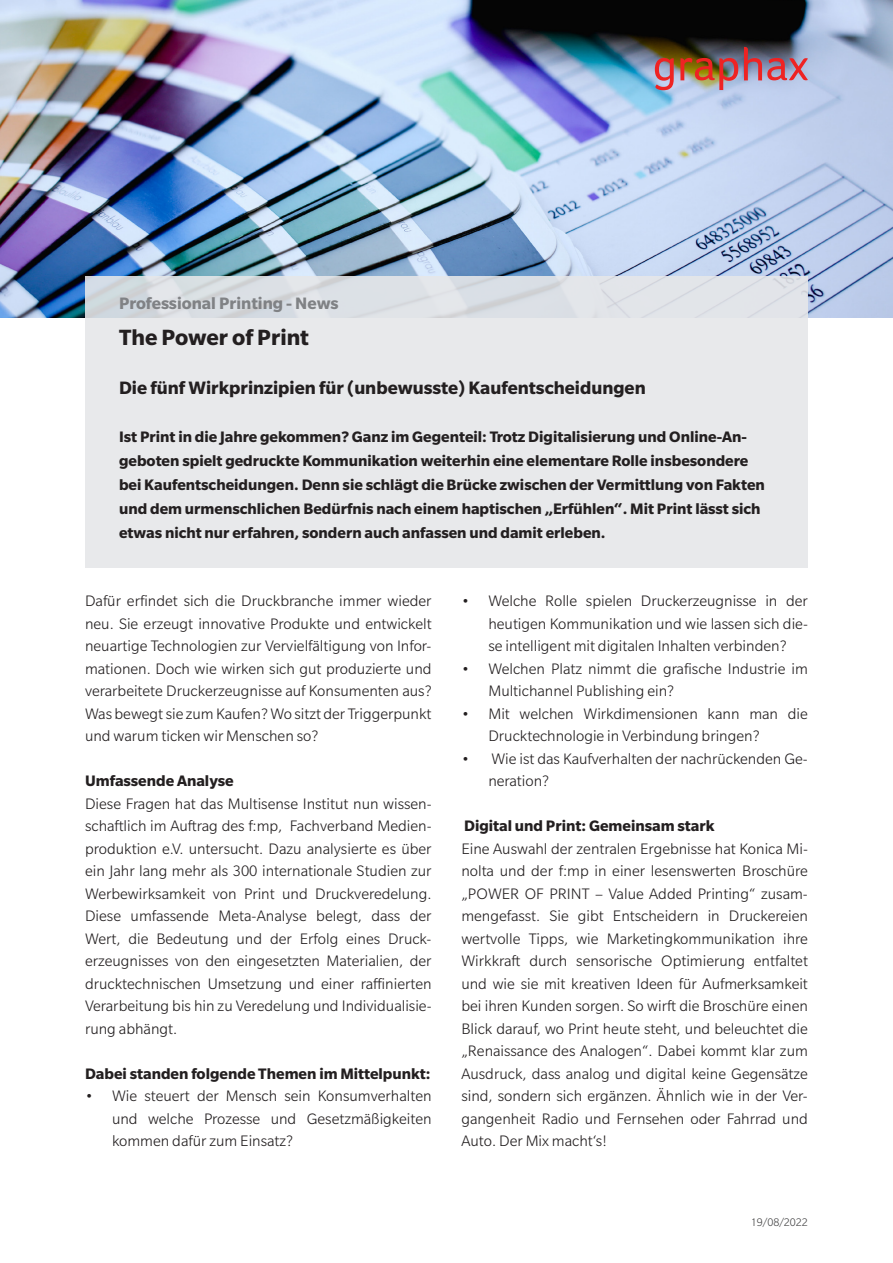
<style>
.page{position:relative;width:893px;height:1263px;background:#fff}
.page>*{position:absolute;margin:0;border:0;box-sizing:border-box;transform-origin:0 0}
.t1{font:700 24px "Slate Pro";color:#231f20}
.t2{font:700 19.5px "Slate Pro";color:#231f20}
.t3{font:700 18px "Slate Pro";color:#808285}
.t4{font:300 16.5px/22.5px "Slate Pro";color:#231f20;text-align:justify}
.t5{font:700 16.5px/24px "Slate Pro";color:#231f20}
.t6{font:300 12px "Slate Pro";color:#3e3e3f}
</style>
<div class="page">
<img style="left:0;top:0;width:893px;height:317px">
<div style="left:85px;top:276px;width:723px;height:292px;background:#e6e7e9"></div>
<svg style="left:744px;top:47px;width:64px;height:33px;background:#9e6a7d"></svg>
<svg style="left:680px;top:58px;width:58px;height:32px;background:#b1745f"></svg>
<svg style="left:655px;top:58px;width:19px;height:32px"></svg>
<p class="t3" style="left:119px;top:294px;width:221px">Professional Printing - News</p>
<h1 class="t1" style="left:119px;top:325px;width:191px">The Power of Print</h1>
<p class="t2" style="left:119px;top:377px;width:528px">Die fünf Wirkprinzipien für (unbewusste) Kaufentscheidungen</p>
<p class="t5" style="left:119px;top:425px;width:647px">Ist Print in die Jahre gekommen? Ganz im Gegenteil: Trotz Digitalisierung und Online-An&shy;geboten spielt gedruckte Kommunikation weiterhin eine elementare Rolle insbesondere bei Kaufentscheidungen. Denn sie schlägt die Brücke zwischen der Vermittlung von Fakten und dem urmenschlichen Bedürfnis nach einem haptischen „Erfühlen“. Mit Print lässt sich etwas nicht nur erfahren, sondern auch anfassen und damit erleben.</p>
<p class="t4" style="left:85px;top:590px;width:348px">Dafür erfindet sich die Druckbranche immer wieder neu. Sie erzeugt innovative Produkte und entwickelt neuartige Technologien zur Vervielfältigung von Infor&shy;mationen. Doch wie wirken sich gut produzierte und verarbeitete Druckerzeugnisse auf Konsumenten aus?<br>Was bewegt sie zum Kaufen? Wo sitzt der Triggerpunkt und warum ticken wir Menschen so?</p>
<p class="t5" style="left:85px;top:769px;width:150px">Umfassende Analyse</p>
<p class="t4" style="left:85px;top:792px;width:348px">Diese Fragen hat das Multisense Institut nun wissen&shy;schaftlich im Auftrag des f:mp, Fachverband Medien&shy;produktion e.V. untersucht. Dazu analysierte es über ein Jahr lang mehr als 300 internationale Studien zur Werbewirksamkeit von Print und Druckveredelung.<br>Diese umfassende Meta-Analyse belegt, dass der Wert, die Bedeutung und der Erfolg eines Druck&shy;erzeugnisses von den eingesetzten Materialien, der drucktechnischen Umsetzung und einer raffinierten Verarbeitung bis hin zu Veredelung und Individualisie&shy;rung abhängt.</p>
<p class="t5" style="left:85px;top:1061px;width:347px">Dabei standen folgende Themen im Mittelpunkt:</p>
<p class="t4" style="left:112px;top:1085px;width:321px;text-indent:-27px">• Wie steuert der Mensch sein Konsumverhalten und welche Prozesse und Gesetzmäßigkeiten kommen dafür zum Einsatz?</p>
<p class="t4" style="left:488px;top:590px;width:321px;text-indent:-27px">• Welche Rolle spielen Druckerzeugnisse in der heutigen Kommunikation und wie lassen sich die&shy;se intelligent mit digitalen Inhalten verbinden?</p>
<p class="t4" style="left:488px;top:657px;width:321px;text-indent:-27px">• Welchen Platz nimmt die grafische Industrie im<br>Multichannel Publishing ein?</p>
<p class="t4" style="left:488px;top:702px;width:321px;text-indent:-27px">• Mit welchen Wirkdimensionen kann man die<br>Drucktechnologie in Verbindung bringen?</p>
<p class="t4" style="left:488px;top:747px;width:321px;text-indent:-27px">• Wie ist das Kaufverhalten der nachrückenden Ge&shy;neration?</p>
<p class="t5" style="left:464px;top:814px;width:252px">Digital und Print: Gemeinsam stark</p>
<p class="t4" style="left:461px;top:837px;width:348px">Eine Auswahl der zentralen Ergebnisse hat Konica Mi&shy;nolta und der f:mp in einer lesenswerten Broschüre „POWER OF PRINT – Value Added Printing“ zusam&shy;mengefasst. Sie gibt Entscheidern in Druckereien wertvolle Tipps, wie Marketingkommunikation ihre Wirkkraft durch sensorische Optimierung entfaltet und wie sie mit kreativen Ideen für Aufmerksamkeit bei ihren Kunden sorgen. So wirft die Broschüre einen Blick darauf, wo Print heute steht, und beleuchtet die „Renaissance des Analogen“. Dabei kommt klar zum Ausdruck, dass analog und digital keine Gegensätze sind, sondern sich ergänzen. Ähnlich wie in der Ver&shy;gangenheit Radio und Fernsehen oder Fahrrad und Auto. Der Mix macht‘s!</p>
<p class="t6" style="left:751px;top:1216px;width:58px">19/08/2022</p>
</div>
